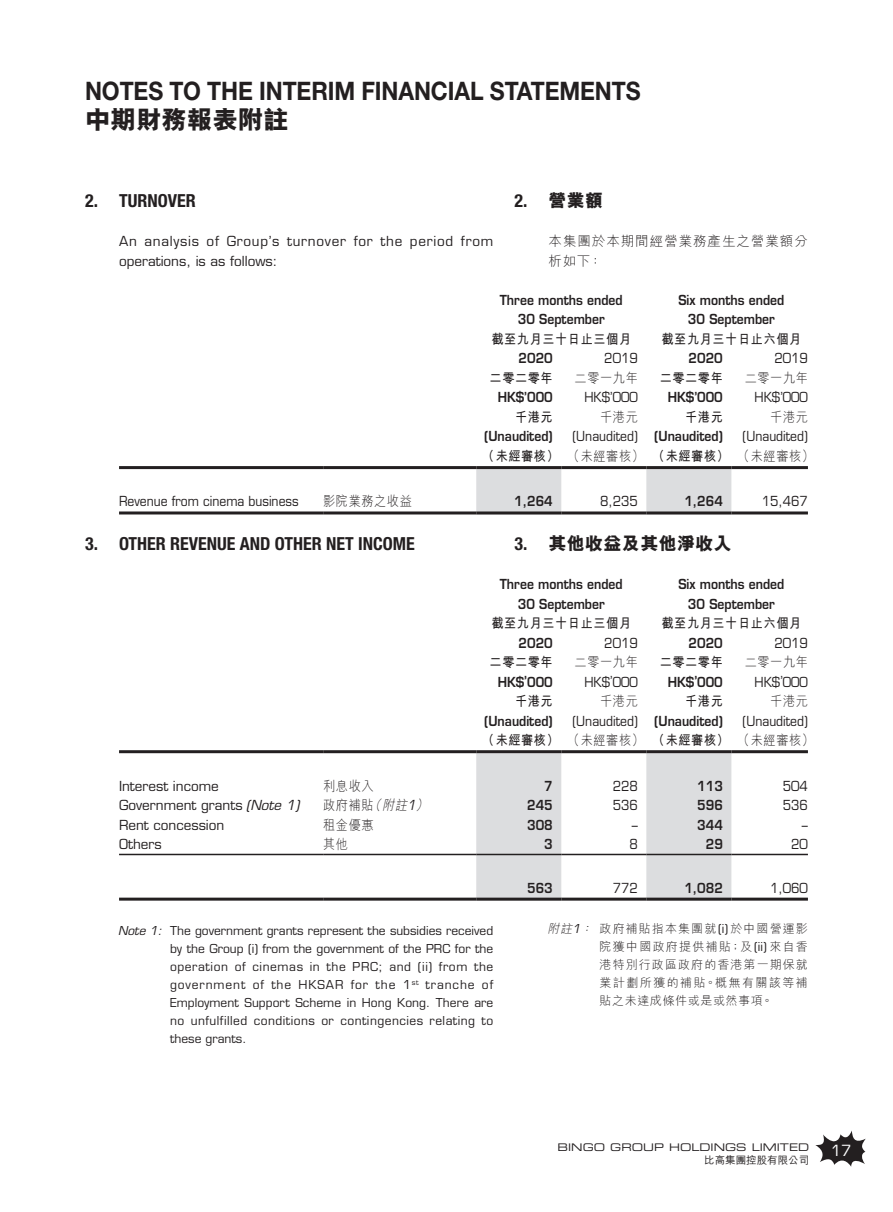
<style>
.page{position:relative;width:893px;height:1212px;background:#fff}
.page>*{position:absolute;margin:0;border:0;box-sizing:border-box;transform-origin:0 0}
.t1{font:700 25.5px "Helvetica Neue LT Std";letter-spacing:-.005em;color:#231f20;scale:.9 1}
.t2{font:800 25.5px "M Hei HK";color:#231f20}
.t3{font:700 condensed 18px "Helvetica Neue LT Std";color:#231f20}
.t4{font:800 18px "M Hei HK";letter-spacing:.02em;color:#231f20}
.t5{font:15px "Eurostile LT Std";color:#fff}
.t6{font:600 13.5px/19.5px "Eurostile LT Std";color:#231f20;text-align:center;scale:.9 1}
.t7{font:13.5px "Eurostile LT Std";color:#231f20;scale:.9 1}
.t8{font:700 13.5px "M Hei HK";letter-spacing:.05em;color:#231f20;scale:.9 1}
.t9{font:13.5px/19.5px "Eurostile LT Std";letter-spacing:.055em;color:#231f20}
.t10{font:300 13.5px "M Hei HK";letter-spacing:.05em;color:#231f20;scale:.9 1}
.t11{font:13.5px "Eurostile LT Std";color:#231f20}
.t12{font:300 13.5px/19.5px "M Hei HK";letter-spacing:.07em;color:#231f20}
.t13{font:12px/18px "Eurostile LT Std";letter-spacing:.04em;color:#231f20;text-align:justify}
.t14{font:300 12px/18px "M Hei HK";letter-spacing:.09em;color:#231f20;text-align:justify}
.t15{font:10.5px "Eurostile LT Std Ex 2";color:#231f20}
.t16{font:500 10.5px "M Hei HK";color:#231f20}
.s1{font-family:"Helvetica Neue LT Std";font-weight:700;font-stretch:condensed}
.s2{font-weight:600}
.s3{font-weight:300}
.s4{font-style:italic}
.s5{font-family:"Eurostile LT Std";font-weight:400;font-style:italic}
.s6{font-family:"Eurostile LT Std";font-weight:400}
</style>
<div class="page">
<svg style="left:815px;top:1130px;width:51px;height:37px"></svg>
<svg style="left:476px;top:469px;width:255px;height:42px"></svg>
<hr style="left:119px;top:466px;width:204px;height:3px;background:#231f20">
<hr style="left:323px;top:466px;width:153px;height:3px;background:#231f20">
<hr style="left:476px;top:466px;width:85px;height:3px;background:#231f20">
<hr style="left:561px;top:466px;width:85px;height:3px;background:#231f20">
<hr style="left:646px;top:466px;width:85px;height:3px;background:#231f20">
<hr style="left:731px;top:466px;width:77px;height:3px;background:#231f20">
<hr style="left:119px;top:511px;width:204px;height:3px;background:#231f20">
<hr style="left:323px;top:511px;width:153px;height:3px;background:#231f20">
<hr style="left:476px;top:511px;width:85px;height:3px;background:#231f20">
<hr style="left:561px;top:511px;width:85px;height:3px;background:#231f20">
<hr style="left:646px;top:511px;width:85px;height:3px;background:#231f20">
<hr style="left:731px;top:511px;width:77px;height:3px;background:#231f20">
<svg style="left:476px;top:753px;width:255px;height:144px"></svg>
<hr style="left:119px;top:750px;width:204px;height:3px;background:#231f20">
<hr style="left:323px;top:750px;width:153px;height:3px;background:#231f20">
<hr style="left:476px;top:750px;width:85px;height:3px;background:#231f20">
<hr style="left:561px;top:750px;width:85px;height:3px;background:#231f20">
<hr style="left:646px;top:750px;width:85px;height:3px;background:#231f20">
<hr style="left:731px;top:750px;width:77px;height:3px;background:#231f20">
<hr style="left:119px;top:854px;width:204px;height:1px;background:#231f20">
<hr style="left:323px;top:854px;width:153px;height:1px;background:#231f20">
<hr style="left:476px;top:854px;width:85px;height:1px;background:#231f20">
<hr style="left:561px;top:854px;width:85px;height:1px;background:#231f20">
<hr style="left:646px;top:854px;width:85px;height:1px;background:#231f20">
<hr style="left:731px;top:854px;width:77px;height:1px;background:#231f20">
<hr style="left:119px;top:897px;width:204px;height:3px;background:#231f20">
<hr style="left:323px;top:897px;width:153px;height:3px;background:#231f20">
<hr style="left:476px;top:897px;width:85px;height:3px;background:#231f20">
<hr style="left:561px;top:897px;width:85px;height:3px;background:#231f20">
<hr style="left:646px;top:897px;width:85px;height:3px;background:#231f20">
<hr style="left:731px;top:897px;width:77px;height:3px;background:#231f20">
<h1 class="t1" style="left:85px;top:75px;width:619px">NOTES TO THE INTERIM FINANCIAL STATEMENTS</h1>
<h1 class="t2" style="left:85px;top:107px;width:205px">中期財務報表附註</h1>
<h2 class="t3" style="left:85px;top:190px;width:112px">2. TURNOVER</h2>
<p class="t9" style="left:119px;top:232px;width:376px">An analysis of Group’s turnover for the period from operations, is as follows:</p>
<h2 class="t4" style="left:514px;top:192px;width:90px"><span class="s1">2.</span> 營業額</h2>
<p class="t12" style="left:549px;top:232px;width:261px">本集團於本期間經營業務產生之營業額分析如下：</p>
<p class="t6" style="left:500px;top:290px;width:138px">Three months ended<br>30 September</p>
<p class="t6" style="left:678px;top:290px;width:119px">Six months ended<br>30 September</p>
<p class="t8" style="left:491px;top:329px;width:157px">截至九月三十日止三個月</p>
<p class="t8" style="left:661px;top:329px;width:157px">截至九月三十日止六個月</p>
<p class="t6" style="left:518px;top:349px;width:40px">2020</p>
<p class="t7" style="left:604px;top:350px;width:39px">2019</p>
<p class="t6" style="left:689px;top:349px;width:40px">2020</p>
<p class="t7" style="left:774px;top:350px;width:39px">2019</p>
<p class="t8" style="left:490px;top:368px;width:72px">二零二零年</p>
<p class="t10" style="left:575px;top:371px;width:72px">二零一九年</p>
<p class="t8" style="left:660px;top:368px;width:72px">二零二零年</p>
<p class="t10" style="left:745px;top:371px;width:72px">二零一九年</p>
<p class="t6" style="left:498px;top:388px;width:63px">HK$’000</p>
<p class="t7" style="left:584px;top:389px;width:61px">HK$’000</p>
<p class="t6" style="left:668px;top:388px;width:63px">HK$’000</p>
<p class="t7" style="left:755px;top:389px;width:61px">HK$’000</p>
<p class="t8" style="left:515px;top:407px;width:43px">千港元</p>
<p class="t10" style="left:600px;top:410px;width:43px">千港元</p>
<p class="t8" style="left:685px;top:407px;width:43px">千港元</p>
<p class="t10" style="left:770px;top:410px;width:43px">千港元</p>
<p class="t6" style="left:484px;top:427px;width:78px">(Unaudited)</p>
<p class="t7" style="left:572px;top:428px;width:169px">(Unaudited) <span class="s2">(Unaudited)</span></p>
<p class="t7" style="left:743px;top:428px;width:74px">(Unaudited)</p>
<p class="t8" style="left:482px;top:446px;width:370px">（未經審核） <span class="s3">（未經審核）</span> （未經審核） <span class="s3">（未經審核）</span></p>
<p class="t7" style="left:119px;top:493px;width:201px">Revenue from cinema business</p>
<p class="t10" style="left:323px;top:494px;width:100px">影院業務之收益</p>
<p class="t6" style="left:514px;top:492px;width:44px">1,264</p>
<p class="t7" style="left:600px;top:493px;width:43px">8,235</p>
<p class="t6" style="left:684px;top:492px;width:44px">1,264</p>
<p class="t7" style="left:762px;top:493px;width:53px">15,467</p>
<h2 class="t3" style="left:85px;top:533px;width:331px">3. OTHER REVENUE AND OTHER NET INCOME</h2>
<p class="t6" style="left:500px;top:574px;width:138px">Three months ended<br>30 September</p>
<p class="t6" style="left:678px;top:574px;width:119px">Six months ended<br>30 September</p>
<p class="t8" style="left:491px;top:613px;width:157px">截至九月三十日止三個月</p>
<p class="t8" style="left:661px;top:613px;width:157px">截至九月三十日止六個月</p>
<p class="t6" style="left:518px;top:633px;width:40px">2020</p>
<p class="t7" style="left:604px;top:634px;width:39px">2019</p>
<p class="t6" style="left:689px;top:633px;width:40px">2020</p>
<p class="t7" style="left:774px;top:634px;width:39px">2019</p>
<p class="t8" style="left:490px;top:652px;width:72px">二零二零年</p>
<p class="t10" style="left:575px;top:655px;width:72px">二零一九年</p>
<p class="t8" style="left:660px;top:652px;width:72px">二零二零年</p>
<p class="t10" style="left:745px;top:655px;width:72px">二零一九年</p>
<p class="t6" style="left:498px;top:672px;width:63px">HK$’000</p>
<p class="t7" style="left:584px;top:673px;width:61px">HK$’000</p>
<p class="t6" style="left:668px;top:672px;width:63px">HK$’000</p>
<p class="t7" style="left:755px;top:673px;width:61px">HK$’000</p>
<p class="t8" style="left:515px;top:691px;width:43px">千港元</p>
<p class="t10" style="left:600px;top:694px;width:43px">千港元</p>
<p class="t8" style="left:685px;top:691px;width:43px">千港元</p>
<p class="t10" style="left:770px;top:694px;width:43px">千港元</p>
<p class="t6" style="left:484px;top:711px;width:78px">(Unaudited)</p>
<p class="t7" style="left:572px;top:712px;width:169px">(Unaudited) <span class="s2">(Unaudited)</span></p>
<p class="t7" style="left:743px;top:712px;width:74px">(Unaudited)</p>
<p class="t8" style="left:482px;top:730px;width:370px">（未經審核） <span class="s3">（未經審核）</span> （未經審核） <span class="s3">（未經審核）</span></p>
<p class="t11" style="left:119px;top:777px;width:101px">Interest income</p>
<p class="t10" style="left:323px;top:779px;width:58px">利息收入</p>
<p class="t6" style="left:544px;top:776px;width:11px">7</p>
<p class="t7" style="left:613px;top:777px;width:29px">228</p>
<p class="t6" style="left:697px;top:776px;width:30px">113</p>
<p class="t7" style="left:783px;top:777px;width:29px">504</p>
<p class="t11" style="left:119px;top:797px;width:185px">Government grants <span class="s4">(Note 1)</span></p>
<p class="t10" style="left:323px;top:798px;width:121px">政府補貼<span class="s4">（附註</span><span class="s5">1</span><span class="s4">）</span></p>
<p class="t6" style="left:527px;top:795px;width:30px">245</p>
<p class="t7" style="left:613px;top:797px;width:29px">536</p>
<p class="t6" style="left:697px;top:795px;width:30px">596</p>
<p class="t7" style="left:783px;top:797px;width:29px">536</p>
<p class="t11" style="left:119px;top:816px;width:107px">Rent concession</p>
<p class="t10" style="left:323px;top:818px;width:58px">租金優惠</p>
<p class="t6" style="left:527px;top:815px;width:30px">308</p>
<p class="t7" style="left:632px;top:816px;width:8px">–</p>
<p class="t6" style="left:697px;top:815px;width:30px">344</p>
<p class="t7" style="left:802px;top:816px;width:8px">–</p>
<p class="t11" style="left:119px;top:836px;width:44px">Others</p>
<p class="t10" style="left:323px;top:837px;width:29px">其他</p>
<p class="t6" style="left:544px;top:834px;width:11px">3</p>
<p class="t7" style="left:629px;top:836px;width:11px">8</p>
<p class="t6" style="left:706px;top:834px;width:21px">29</p>
<p class="t7" style="left:791px;top:836px;width:20px">20</p>
<p class="t6" style="left:527px;top:878px;width:30px">563</p>
<p class="t7" style="left:613px;top:879px;width:29px">772</p>
<p class="t6" style="left:684px;top:878px;width:44px">1,082</p>
<p class="t7" style="left:770px;top:879px;width:43px">1,060</p>
<p class="t13" style="left:170px;top:921px;width:325px;text-indent:-52px"><span class="s4">Note 1:</span> The government grants represent the subsidies received by the Group (i) from the government of the PRC for the operation of cinemas in the PRC; and (ii) from the government of the HKSAR for the 1<sup>st</sup> tranche of Employment Support Scheme in Hong Kong. There are no unfulfilled conditions or contingencies relating to these grants.</p>
<h2 class="t4" style="left:514px;top:534px;width:219px"><span class="s1">3.</span> 其他收益及其他淨收入</h2>
<p class="t14" style="left:600px;top:919px;width:210px;text-indent:-52px"><span class="s4">附註</span><span class="s5">1</span><span class="s4">：</span>政府補貼指本集團就<span class="s6">(i)</span>於中國營運影院獲中國政府提供補貼；及<span class="s6">(ii)</span>來自香港特別行政區政府的香港第一期保就業計劃所獲的補貼。概無有關該等補貼之未達成條件或是或然事項。</p>
<p class="t15" style="left:557px;top:1140px;width:253px">BINGO GROUP HOLDINGS LIMITED</p>
<p class="t16" style="left:704px;top:1152px;width:106px">比高集團控股有限公司</p>
<p class="t5" style="left:831px;top:1141px;width:22px">17</p>
</div>
